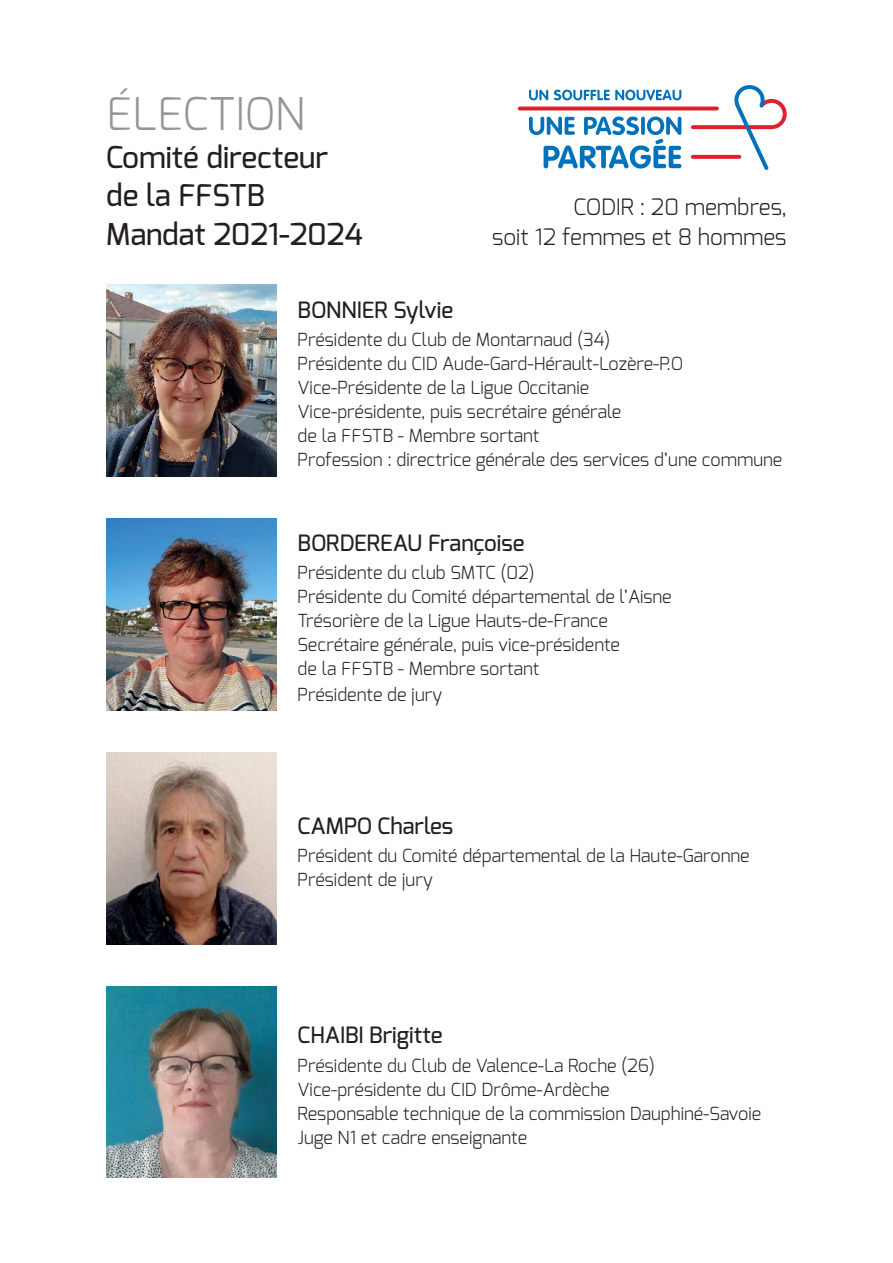
<style>
.page{position:relative;width:893px;height:1263px;background:#fff}
.page>*{position:absolute;margin:0;border:0;box-sizing:border-box;transform-origin:0 0}
.t1{font:300 45px "Exo";color:#939598}
.t2{font:500 30px "Exo";color:#231f20}
.t3{font:500 22.5px "Exo";color:#231f20}
.t4{font:300 22.5px "Exo";color:#231f20}
.t5{font:300 18px "Exo";color:#231f20}
</style>
<div class="page">
<svg style="left:689px;top:85px;width:98px;height:85px"></svg>
<svg style="left:529px;top:90px;width:19px;height:10px"></svg>
<svg style="left:554px;top:90px;width:127px;height:10px"></svg>
<hr style="left:520px;top:107px;width:197px;height:3px;background:#e41d2f">
<svg style="left:529px;top:117px;width:152px;height:52px"></svg>
<svg style="left:693px;top:155px;width:46px;height:4px"></svg>
<img style="left:106px;top:519px;width:170px;height:191px">
<img style="left:106px;top:753px;width:170px;height:191px">
<img style="left:106px;top:285px;width:170px;height:191px">
<img style="left:106px;top:986px;width:170px;height:192px">
<p class="t1" style="left:106px;top:85px;width:200px">ÉLECTION</p>
<p class="t2" style="left:106px;top:138px;width:223px">Comité directeur</p>
<p class="t2" style="left:106px;top:176px;width:160px">de la FFSTB</p>
<p class="t2" style="left:106px;top:214px;width:258px">Mandat 2021-2024</p>
<p class="t4" style="left:574px;top:192px;width:215px">CODIR : 20 membres,</p>
<p class="t4" style="left:492px;top:222px;width:296px">soit 12 femmes et 8 hommes</p>
<p class="t3" style="left:298px;top:295px;width:157px">BONNIER Sylvie</p>
<p class="t5" style="left:298px;top:328px;width:314px">Présidente du Club de Montarnaud (34)</p>
<p class="t5" style="left:298px;top:352px;width:387px">Présidente du CID Aude-Gard-Hérault-Lozère-P.O</p>
<p class="t5" style="left:298px;top:376px;width:293px">Vice-Présidente de la Ligue Occitanie</p>
<p class="t5" style="left:298px;top:400px;width:325px">Vice-présidente, puis secrétaire générale</p>
<p class="t5" style="left:298px;top:424px;width:243px">de la FFSTB - Membre sortant</p>
<p class="t5" style="left:298px;top:448px;width:486px">Profession : directrice générale des services d’une commune</p>
<p class="t3" style="left:298px;top:528px;width:228px">BORDEREAU Françoise</p>
<p class="t5" style="left:298px;top:561px;width:239px">Présidente du club SMTC (02)</p>
<p class="t5" style="left:298px;top:585px;width:376px">Présidente du Comité départemental de l’Aisne</p>
<p class="t5" style="left:298px;top:609px;width:312px">Trésorière de la Ligue Hauts-de-France</p>
<p class="t5" style="left:298px;top:633px;width:324px">Secrétaire générale, puis vice-présidente</p>
<p class="t5" style="left:298px;top:657px;width:243px">de la FFSTB - Membre sortant</p>
<p class="t5" style="left:298px;top:682px;width:146px">Présidente de jury</p>
<p class="t3" style="left:298px;top:811px;width:157px">CAMPO Charles</p>
<p class="t5" style="left:298px;top:844px;width:453px">Président du Comité départemental de la Haute-Garonne</p>
<p class="t5" style="left:298px;top:868px;width:137px">Président de jury</p>
<p class="t3" style="left:298px;top:1021px;width:147px">CHAIBI Brigitte</p>
<p class="t5" style="left:298px;top:1053px;width:359px">Présidente du Club de Valence-La Roche (26)</p>
<p class="t5" style="left:298px;top:1077px;width:313px">Vice-présidente du CID Drôme-Ardèche</p>
<p class="t5" style="left:298px;top:1101px;width:465px">Responsable technique de la commission Dauphiné-Savoie</p>
<p class="t5" style="left:298px;top:1125px;width:231px">Juge N1 et cadre enseignante</p>
</div>
